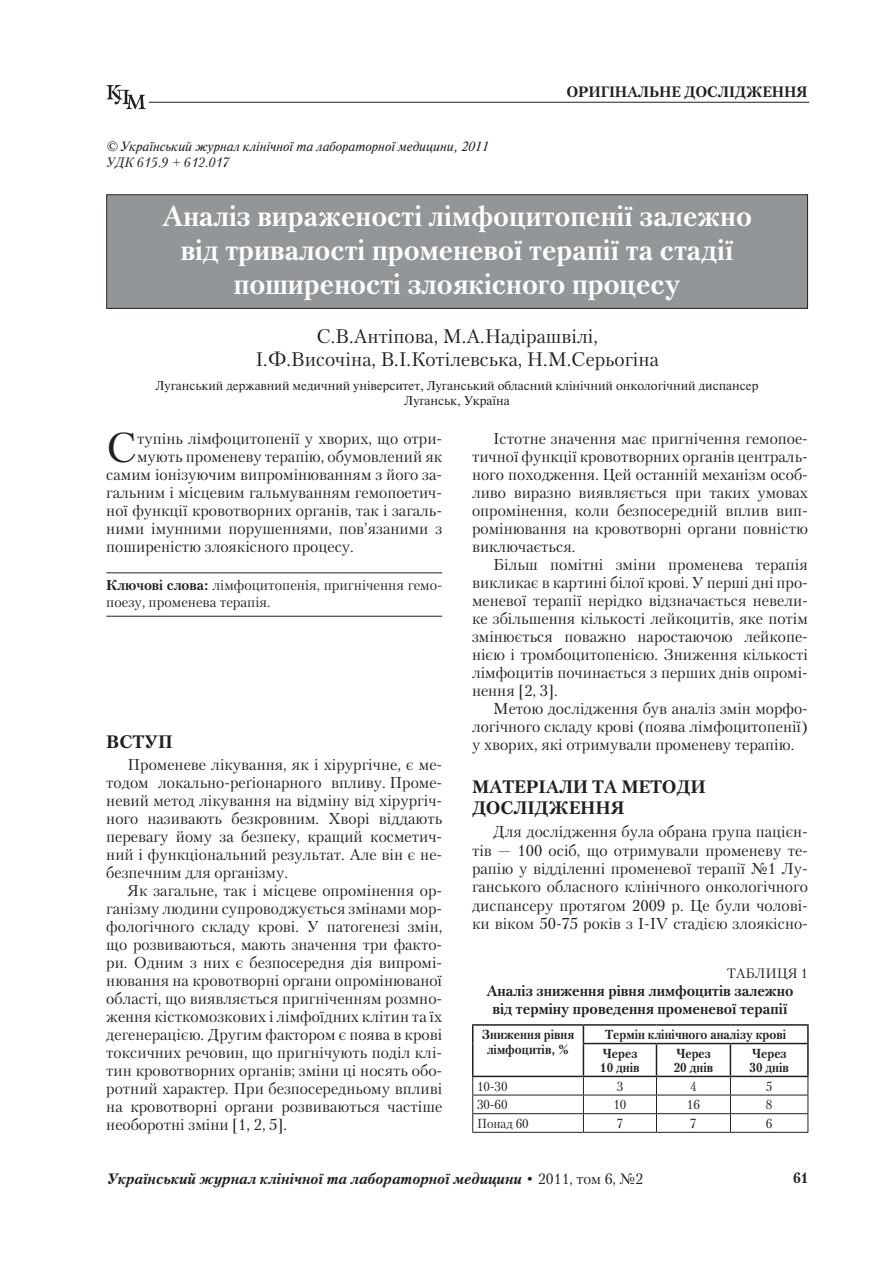
<style>
.page{position:relative;width:893px;height:1263px;background:#fff}
.page>*{position:absolute;margin:0;border:0;box-sizing:border-box;transform-origin:0 0}
.BUKVITSA{font:41.4px "Petersburg C";color:#231f20}
.ZAGOLOVOK{font:700 28.5px/33.8px "Petersburg C";color:#fff;text-align:center}
.AVTORI{font:19.5px/23.4px "Petersburg C";color:#231f20;text-align:center}
.PODZAGOLOV{font:700 18px "Petersburg C";color:#231f20}
.TXT{font:15.75px/18px "Petersburg C";color:#231f20;text-align:justify}
.BUKVITSA-2{font:15.75px "Petersburg C";color:#231f20}
.PODZAGOLOV_tab{font:700 15px/18px "Petersburg C";color:#231f20;text-align:center}
.t1{font:italic 700 15px "Petersburg C";color:#231f20}
._02_KLUCH{font:14.25px/17.1px "Petersburg C";color:#231f20}
.UDK_1{font:italic 13.5px "Newton C";color:#231f20}
.UDK_2{font:italic 13.5px "Petersburg C";color:#231f20}
.TABLITSA_slovo{font:13.5px "Petersburg C";color:#231f20}
.TAB_txt{font:700 13.05px/14.2px "Petersburg C";color:#231f20;scale:.95 1}
.TAB_txt-2{font:13.05px "Petersburg C";color:#231f20;scale:.95 1}
.GOROD{font:12.75px/15.3px "Newton C";color:#231f20;text-align:center}
.s1{font-weight:700}
.s2{font-weight:400;font-style:normal}
</style>
<div class="page">
<svg style="left:106px;top:85px;width:40px;height:24px"></svg>
<hr style="left:149px;top:102px;width:660px;height:1px;background:#231f20">
<div style="left:107px;top:195px;width:700px;height:113px;background:#939698"></div>
<div style="left:106px;top:194px;width:702px;height:115px;border:1px solid #231f20"></div>
<hr style="left:106px;top:572px;width:336px;height:1px;background:#231f20">
<hr style="left:106px;top:616px;width:336px;height:1px;background:#231f20">
<hr style="left:472px;top:1095px;width:111px;height:1px;background:#231f20">
<hr style="left:583px;top:1095px;width:73px;height:1px;background:#231f20">
<hr style="left:656px;top:1095px;width:74px;height:1px;background:#231f20">
<hr style="left:730px;top:1095px;width:78px;height:1px;background:#231f20">
<hr style="left:472px;top:1113px;width:111px;height:1px;background:#231f20">
<svg style="left:472px;top:1077px;width:1px;height:55px"></svg>
<hr style="left:583px;top:1113px;width:73px;height:1px;background:#231f20">
<svg style="left:583px;top:1077px;width:1px;height:55px"></svg>
<hr style="left:656px;top:1113px;width:74px;height:1px;background:#231f20">
<svg style="left:656px;top:1077px;width:1px;height:55px"></svg>
<hr style="left:730px;top:1113px;width:78px;height:1px;background:#231f20">
<svg style="left:730px;top:1077px;width:1px;height:55px"></svg>
<svg style="left:807px;top:1077px;width:1px;height:55px"></svg>
<hr style="left:472px;top:1132px;width:111px;height:1px;background:#231f20">
<hr style="left:583px;top:1132px;width:73px;height:1px;background:#231f20">
<hr style="left:656px;top:1132px;width:74px;height:1px;background:#231f20">
<hr style="left:730px;top:1132px;width:78px;height:1px;background:#231f20">
<hr style="left:472px;top:1024px;width:111px;height:2px;background:#231f20">
<svg style="left:472px;top:1026px;width:1px;height:17px"></svg>
<hr style="left:472px;top:1043px;width:1px;height:33px;background:#231f20">
<hr style="left:472px;top:1076px;width:111px;height:1px;background:#231f20">
<hr style="left:583px;top:1024px;width:73px;height:2px;background:#231f20">
<svg style="left:583px;top:1026px;width:1px;height:17px"></svg>
<hr style="left:656px;top:1024px;width:74px;height:2px;background:#231f20">
<hr style="left:730px;top:1024px;width:79px;height:2px;background:#231f20">
<svg style="left:807px;top:1026px;width:2px;height:17px"></svg>
<hr style="left:583px;top:1043px;width:73px;height:1px;background:#231f20">
<hr style="left:583px;top:1044px;width:1px;height:32px;background:#231f20">
<hr style="left:656px;top:1043px;width:74px;height:1px;background:#231f20">
<hr style="left:656px;top:1044px;width:1px;height:32px;background:#231f20">
<hr style="left:730px;top:1043px;width:79px;height:1px;background:#231f20">
<hr style="left:730px;top:1044px;width:1px;height:32px;background:#231f20">
<hr style="left:807px;top:1044px;width:2px;height:32px;background:#231f20">
<hr style="left:583px;top:1076px;width:73px;height:1px;background:#231f20">
<hr style="left:656px;top:1076px;width:74px;height:1px;background:#231f20">
<hr style="left:730px;top:1076px;width:79px;height:1px;background:#231f20">
<p class="PODZAGOLOV_tab" style="left:566px;top:82px;width:243px">ОРИГIНАЛЬНЕ ДОСЛIДЖЕННЯ</p>
<p class="UDK_1" style="left:106px;top:139px;width:383px">© Український журнал клiнiчної та лабораторної медицини, 2011</p>
<p class="UDK_2" style="left:106px;top:155px;width:125px">УДК 615.9 + 612.017</p>
<p class="ZAGOLOVOK" style="left:162px;top:200px;width:591px">Аналiз вираженостi лiмфоцитопенiї залежно вiд тривалостi променевої терапiї та стадiї поширеностi злоякiсного процесу</p>
<p class="AVTORI" style="left:255px;top:324px;width:405px">С.В.Антiпова, М.А.Надiрашвiлi,<br>I.Ф.Височiна, В.I.Котiлевська, Н.М.Серьогiна</p>
<p class="GOROD" style="left:156px;top:378px;width:604px">Луганський державний медичний унiверситет, Луганський обласний клiнiчний онкологiчний диспансер<br>Луганськ, Україна</p>
<p class="BUKVITSA" style="left:106px;top:423px;width:32px">С</p>
<p class="BUKVITSA-2" style="left:137px;top:429px;width:307px">тупiнь лiмфоцитопенiї у хворих, що отри-</p>
<p class="TXT" style="left:472px;top:429px;width:337px;text-indent:21px">Iстотне значення має пригнiчення гемопое&shy;тичної функцiї кровотворних органiв централь&shy;ного походження. Цей останнiй механiзм особ&shy;ливо виразно виявляється при таких умовах опромiнення, коли безпосереднiй вплив вип&shy;ромiнювання на кровотворнi органи повнiстю виключається.</p>
<p class="TXT" style="left:472px;top:555px;width:337px;text-indent:21px">Бiльш помiтнi змiни променева терапiя викликає в картинi бiлої кровi. У першi днi про&shy;меневої терапiї нерiдко вiдзначається невели&shy;ке збiльшення кiлькостi лейкоцитiв, яке потiм змiнюється поважно наростаючою лейкопе&shy;нiєю i тромбоцитопенiєю. Зниження кiлькостi лiмфоцитiв починається з перших днiв опромi&shy;нення [2, 3].</p>
<p class="TXT" style="left:472px;top:699px;width:337px;text-indent:21px">Метою дослiдження був аналiз змiн морфо&shy;логiчного складу кровi (поява лiмфоцитопенiї) у хворих, якi отримували променеву терапiю.</p>
<p class="PODZAGOLOV" style="left:472px;top:776px;width:31px">Матерiали</p>
<p class="PODZAGOLOV" style="left:592px;top:776px;width:44px">та методи</p>
<p class="PODZAGOLOV" style="left:472px;top:798px;width:15px">дослiдження</p>
<p class="TXT" style="left:472px;top:822px;width:337px;line-height:18.5px;text-indent:21px">Для дослiдження була обрана група пацiєн&shy;тiв — 100 осiб, що отримували променеву те&shy;рапiю у вiддiленнi променевої терапiї №1 Лу&shy;ганського обласного клiнiчного онкологiчного диспансеру протягом 2009 р. Це були чоловi&shy;ки вiком 50-75 рокiв з I-IV стадiєю злоякiсно-</p>
<p class="TABLITSA_slovo" style="left:727px;top:965px;width:21px">Таблиця</p>
<p class="TABLITSA_slovo" style="left:801px;top:965px;width:9px">1</p>
<p class="PODZAGOLOV_tab" style="left:486px;top:982px;width:309px">Аналiз зниження рiвня лимфоцитiв залежно вiд термiну проведення променевої терапiї</p>
<p class="TAB_txt" style="left:482px;top:1028px;width:99px;text-align:center">Зниження рiвня лiмфоцитiв, %</p>
<p class="TAB_txt" style="left:605px;top:1028px;width:192px">Термiн клiнiчного аналiзу кровi</p>
<p class="BUKVITSA-2" style="left:137px;top:447px;width:307px">мують променеву терапiю, обумовлений як</p>
<p class="BUKVITSA-2" style="left:106px;top:465px;width:337px">самим iонiзуючим випромiнюванням з його за-</p>
<p class="BUKVITSA-2" style="left:106px;top:483px;width:337px">гальним i мiсцевим гальмуванням гемопоетич-</p>
<p class="BUKVITSA-2" style="left:106px;top:501px;width:337px">ної функцiї кровотворних органiв, так i загаль-</p>
<p class="BUKVITSA-2" style="left:106px;top:519px;width:337px">ними iмунними порушеннями, пов’язаними з</p>
<p class="BUKVITSA-2" style="left:106px;top:537px;width:249px">поширенiстю злоякiсного процесу.</p>
<p class="_02_KLUCH" style="left:106px;top:576px;width:337px"><span class="s1">Ключовi слова:</span> лiмфоцитопенiя, пригнiчення гемо&shy;поезу, променева терапiя.</p>
<p class="PODZAGOLOV" style="left:106px;top:731px;width:27px">Вступ</p>
<p class="TXT" style="left:106px;top:755px;width:337px;text-indent:21px">Променеве лiкування, як i хiрургiчне, є ме&shy;тодом локально-реґiонарного впливу. Проме&shy;невий метод лiкування на вiдмiну вiд хiрургiч&shy;ного називають безкровним. Хворi вiддають перевагу йому за безпеку, кращий косметич&shy;ний i функцiональний результат. Але вiн є не&shy;безпечним для органiзму.</p>
<p class="TXT" style="left:106px;top:881px;width:337px;text-indent:21px">Як загальне, так i мiсцеве опромiнення ор&shy;ганiзму людини супроводжується змiнами мор&shy;фологiчного складу кровi. У патогенезi змiн, що розвиваються, мають значення три факто&shy;ри. Одним з них є безпосередня дiя випромi&shy;нювання на кровотворнi органи опромiнюваної областi, що виявляється пригнiченням розмно&shy;ження кiсткомозкових i лiмфоїдних клiтин та їх дегенерацiєю. Другим фактором є поява в кровi токсичних речовин, що пригнiчують подiл клi&shy;тин кровотворних органiв; змiни цi носять обо&shy;ротний характер. При безпосередньому впливi на кровотворнi органи розвиваються частiше необоротнi змiни [1, 2, 5].</p>
<p class="TAB_txt" style="left:600px;top:1046px;width:43px">Через<br>10 днiв</p>
<p class="TAB_txt" style="left:674px;top:1046px;width:43px">Через<br>20 днiв</p>
<p class="TAB_txt" style="left:749px;top:1046px;width:43px">Через<br>30 днiв</p>
<p class="TAB_txt-2" style="left:477px;top:1078px;width:34px">10-30</p>
<p class="TAB_txt-2" style="left:617px;top:1078px;width:8px">3</p>
<p class="TAB_txt-2" style="left:690px;top:1078px;width:8px">4</p>
<p class="TAB_txt-2" style="left:766px;top:1078px;width:8px">5</p>
<p class="TAB_txt-2" style="left:477px;top:1097px;width:34px">30-60</p>
<p class="TAB_txt-2" style="left:613px;top:1097px;width:15px">10</p>
<p class="TAB_txt-2" style="left:687px;top:1097px;width:15px">16</p>
<p class="TAB_txt-2" style="left:766px;top:1097px;width:8px">8</p>
<p class="TAB_txt-2" style="left:477px;top:1116px;width:56px">Понад 60</p>
<p class="TAB_txt-2" style="left:617px;top:1116px;width:8px">7</p>
<p class="TAB_txt-2" style="left:690px;top:1116px;width:8px">7</p>
<p class="TAB_txt-2" style="left:766px;top:1116px;width:8px">6</p>
<p class="t1" style="left:106px;top:1170px;width:538px">Український журнал клiнiчної та лабораторної медицини <span class="s2">• 2011, том 6, №2</span></p>
<p class="PODZAGOLOV_tab" style="left:793px;top:1169px;width:17px">61</p>
</div>
